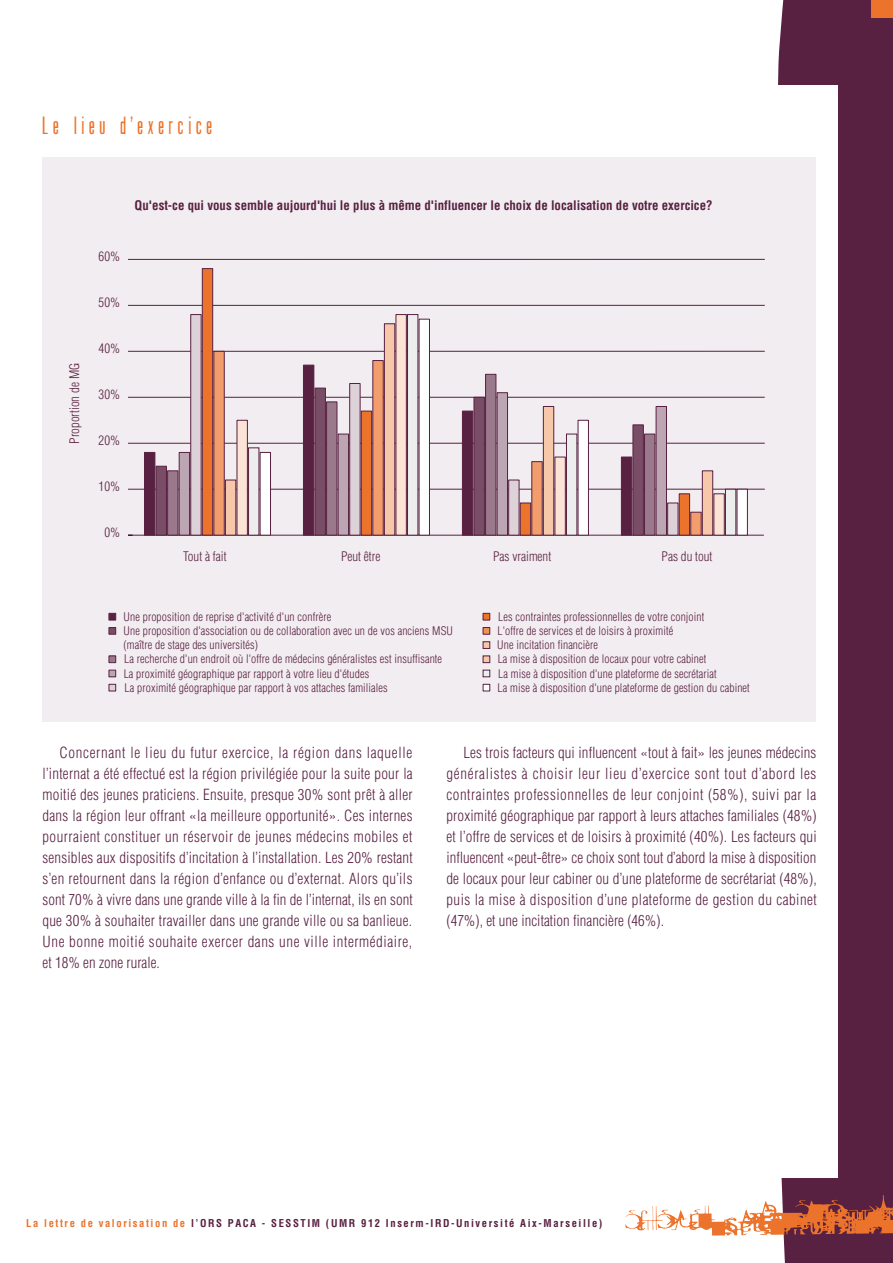
<style>
.page{position:relative;width:893px;height:1263px;background:#fff}
.page>*{position:absolute;margin:0;border:0;box-sizing:border-box;transform-origin:0 0}
.t1{font:24px "Protege";letter-spacing:.2em;color:#ec732b}
.t2{font:300 condensed 15px/21px "Helvetica";letter-spacing:.03em;color:#582041;text-align:justify}
.t3{font:700 condensed 12.9px "Helvetica";color:#582041}
.t4{font:300 condensed 12.9px "Helvetica";color:#582041}
.t5{font:300 condensed 11.55px/14.2px "Helvetica";letter-spacing:.01em;color:#582041}
.t6{font:700 condensed 10.5px "Helvetica";letter-spacing:.15em;color:#582041}
.s1{color:#7a4d67}
.s2{color:#9b798d}
.s3{color:#bca6b3}
.s4{color:#ded2d9}
.s5{color:#ec732b}
.s6{color:#f08f56}
.s7{color:#f7c7aa}
.s8{color:#eceded}
.s9{color:#fff}
</style>
<div class="page">
<div style="left:778px;top:0;width:115px;height:1263px;background:#582041"></div>
<svg style="left:625px;top:1195px;width:268px;height:41px"></svg>
<div style="left:871px;top:0;width:22px;height:18px;background:#ec732b"></div>
<div style="left:716px;top:85px;width:122px;height:1093px;background:#fff"></div>
<div style="left:43px;top:157px;width:773px;height:565px;background:#f2edf0"></div>
<div style="left:109px;top:613px;width:7px;height:7px;border:1px solid #582041"></div>
<div style="left:109px;top:627px;width:7px;height:7px;border:1px solid #582041"></div>
<div style="left:109px;top:656px;width:7px;height:7px;border:1px solid #582041"></div>
<div style="left:109px;top:670px;width:7px;height:7px;border:1px solid #582041"></div>
<div style="left:109px;top:684px;width:7px;height:7px;border:1px solid #582041"></div>
<div style="left:483px;top:613px;width:7px;height:7px;border:1px solid #582041"></div>
<div style="left:483px;top:627px;width:7px;height:7px;border:1px solid #582041"></div>
<div style="left:483px;top:641px;width:7px;height:8px;border:1px solid #582041"></div>
<div style="left:483px;top:656px;width:7px;height:7px;border:1px solid #582041"></div>
<div style="left:483px;top:684px;width:7px;height:7px;border:1px solid #582041"></div>
<hr style="left:128px;top:535px;width:636px;height:1px;background:#582041">
<hr style="left:128px;top:259px;width:637px;height:1px;background:#582041">
<hr style="left:128px;top:305px;width:637px;height:1px;background:#582041">
<hr style="left:128px;top:351px;width:637px;height:1px;background:#582041">
<hr style="left:128px;top:397px;width:637px;height:1px;background:#582041">
<hr style="left:128px;top:443px;width:637px;height:1px;background:#582041">
<hr style="left:128px;top:489px;width:637px;height:1px;background:#582041">
<div style="left:260px;top:452px;width:11px;height:83px;background:#fff;border:1px solid #582041"></div>
<div style="left:419px;top:319px;width:11px;height:216px;background:#fff;border:1px solid #582041"></div>
<div style="left:578px;top:420px;width:11px;height:115px;background:#fff;border:1px solid #582041"></div>
<div style="left:737px;top:489px;width:10px;height:46px;background:#fff"></div>
<div style="left:248px;top:448px;width:11px;height:87px;background:#eceded;border:1px solid #582041"></div>
<div style="left:407px;top:314px;width:11px;height:221px;background:#eceded;border:1px solid #582041"></div>
<div style="left:566px;top:434px;width:11px;height:101px;background:#eceded;border:1px solid #582041"></div>
<div style="left:725px;top:489px;width:11px;height:46px;background:#eceded;border:1px solid #582041"></div>
<div style="left:237px;top:420px;width:10px;height:115px;background:#fbe3d5"></div>
<div style="left:396px;top:314px;width:10px;height:221px;background:#fbe3d5"></div>
<div style="left:555px;top:457px;width:10px;height:78px;background:#fbe3d5"></div>
<div style="left:714px;top:494px;width:10px;height:41px;background:#fbe3d5"></div>
<div style="left:225px;top:480px;width:11px;height:55px;background:#f7c7aa;border:1px solid #582041"></div>
<div style="left:384px;top:324px;width:11px;height:211px;background:#f7c7aa;border:1px solid #582041"></div>
<div style="left:543px;top:406px;width:11px;height:129px;background:#f7c7aa;border:1px solid #582041"></div>
<div style="left:702px;top:471px;width:11px;height:64px;background:#f7c7aa;border:1px solid #582041"></div>
<div style="left:214px;top:351px;width:10px;height:184px;background:#f29d6b"></div>
<div style="left:373px;top:360px;width:10px;height:175px;background:#f29d6b"></div>
<div style="left:532px;top:461px;width:10px;height:74px;background:#f29d6b"></div>
<div style="left:691px;top:512px;width:10px;height:23px;background:#f29d6b"></div>
<div style="left:202px;top:268px;width:11px;height:267px;background:#ec732b;border:1px solid #582041"></div>
<div style="left:361px;top:411px;width:11px;height:124px;background:#ec732b;border:1px solid #582041"></div>
<div style="left:520px;top:503px;width:11px;height:32px;background:#ec732b;border:1px solid #582041"></div>
<div style="left:679px;top:494px;width:11px;height:41px;background:#ec732b;border:1px solid #582041"></div>
<div style="left:191px;top:314px;width:10px;height:221px;background:#ded2d9"></div>
<div style="left:350px;top:383px;width:10px;height:152px;background:#ded2d9"></div>
<div style="left:509px;top:480px;width:10px;height:55px;background:#ded2d9"></div>
<div style="left:667px;top:503px;width:11px;height:32px;background:#ded2d9;border:1px solid #582041"></div>
<div style="left:179px;top:452px;width:11px;height:83px;background:#bca6b3;border:1px solid #582041"></div>
<div style="left:338px;top:434px;width:11px;height:101px;background:#bca6b3;border:1px solid #582041"></div>
<div style="left:497px;top:393px;width:11px;height:142px;background:#bca6b3;border:1px solid #582041"></div>
<div style="left:656px;top:406px;width:11px;height:129px;background:#bca6b3;border:1px solid #582041"></div>
<div style="left:167px;top:471px;width:11px;height:64px;background:#9b798d;border:1px solid #582041"></div>
<div style="left:326px;top:402px;width:11px;height:133px;background:#9b798d;border:1px solid #582041"></div>
<div style="left:485px;top:374px;width:11px;height:161px;background:#9b798d;border:1px solid #582041"></div>
<div style="left:644px;top:434px;width:11px;height:101px;background:#9b798d;border:1px solid #582041"></div>
<div style="left:156px;top:466px;width:11px;height:69px;background:#7a4d67;border:1px solid #582041"></div>
<div style="left:315px;top:388px;width:11px;height:147px;background:#7a4d67;border:1px solid #582041"></div>
<div style="left:474px;top:397px;width:10px;height:138px;background:#7a4d67;border:1px solid #582041"></div>
<div style="left:633px;top:425px;width:10px;height:110px;background:#7a4d67;border:1px solid #582041"></div>
<div style="left:144px;top:452px;width:11px;height:83px;background:#582041"></div>
<div style="left:303px;top:365px;width:11px;height:170px;background:#582041"></div>
<div style="left:462px;top:411px;width:11px;height:124px;background:#582041"></div>
<div style="left:621px;top:457px;width:11px;height:78px;background:#582041;border:1px solid #582041"></div>
<h1 class="t1" style="left:43px;top:112px;width:171px">Le lieu d’exercice</h1>
<p class="t4" style="left:67px;top:444px;width:82px;rotate:-90deg">Proportion de MG</p>
<p class="t4" style="left:99px;top:248px;width:23px">60%</p>
<p class="t4" style="left:99px;top:294px;width:23px">50%</p>
<p class="t4" style="left:99px;top:340px;width:23px">40%</p>
<p class="t4" style="left:99px;top:386px;width:23px">30%</p>
<p class="t4" style="left:99px;top:432px;width:23px">20%</p>
<p class="t4" style="left:99px;top:478px;width:23px">10%</p>
<p class="t4" style="left:104px;top:524px;width:17px">0%</p>
<p class="t3" style="left:135px;top:197px;width:579px">Qu'est-ce qui vous semble aujourd'hui le plus à même d'influencer le choix de localisation de votre exercice?</p>
<p class="t4" style="left:183px;top:549px;width:45px">Tout à fait</p>
<p class="t4" style="left:341px;top:549px;width:41px">Peut être</p>
<p class="t4" style="left:493px;top:549px;width:60px">Pas vraiment</p>
<p class="t4" style="left:662px;top:549px;width:52px">Pas du tout</p>
<p class="t5" style="left:108px;top:609px;width:225px">■ Une proposition de reprise d'activité d'un confrère</p>
<p class="t5" style="left:124px;top:624px;width:331px;text-indent:-16px"><span class="s1">■</span> Une proposition d'association ou de collaboration avec un de vos anciens MSU (maître de stage des universités)</p>
<p class="t5" style="left:108px;top:652px;width:336px"><span class="s2">■</span> La recherche d'un endroit où l'offre de médecins généralistes est insuffisante</p>
<p class="t5" style="left:108px;top:666px;width:263px"><span class="s3">■</span> La proximité géographique par rapport à votre lieu d'études</p>
<p class="t5" style="left:108px;top:680px;width:281px"><span class="s4">■</span> La proximité géographique par rapport à vos attaches familiales</p>
<p class="t5" style="left:482px;top:609px;width:224px"><span class="s5">■</span> Les contraintes professionnelles de votre conjoint</p>
<p class="t5" style="left:482px;top:624px;width:193px"><span class="s6">■</span> L'offre de services et de loisirs à proximité</p>
<p class="t5" style="left:482px;top:638px;width:117px"><span class="s7">■</span> Une incitation financière</p>
<p class="t5" style="left:482px;top:652px;width:226px"><span class="s7">■</span> La mise à disposition de locaux pour votre cabinet</p>
<p class="t5" style="left:482px;top:666px;width:236px"><span class="s8">■</span> La mise à disposition d'une plateforme de secrétariat</p>
<p class="t5" style="left:482px;top:680px;width:269px"><span class="s9">■</span> La mise à disposition d'une plateforme de gestion du cabinet</p>
<p class="t2" style="left:43px;top:742px;width:372px;text-indent:17px">Concernant le lieu du futur exercice, la région dans laquelle l’internat a été effectué est la région privilégiée pour la suite pour la moitié des jeunes praticiens. Ensuite, presque 30% sont prêt à aller dans la région leur offrant «la meilleure opportunité». Ces internes pourraient constituer un réservoir de jeunes médecins mobiles et sensibles aux dispositifs d’incitation à l’installation. Les 20% restant s’en retournent dans la région d’enfance ou d’externat. Alors qu’ils sont 70% à vivre dans une grande ville à la fin de l’internat, ils en sont que 30% à souhaiter travailler dans une grande ville ou sa banlieue.<br>Une bonne moitié souhaite exercer dans une ville intermédiaire, et 18% en zone rurale.</p>
<p class="t2" style="left:446px;top:742px;width:372px;text-indent:17px">Les trois facteurs qui influencent «tout à fait» les jeunes médecins généralistes à choisir leur lieu d’exercice sont tout d’abord les contraintes professionnelles de leur conjoint (58%), suivi par la proximité géographique par rapport à leurs attaches familiales (48%) et l’offre de services et de loisirs à proximité (40%). Les facteurs qui influencent «peut-être» ce choix sont tout d’abord la mise à disposition de locaux pour leur cabiner ou d’une plateforme de secrétariat (48%), puis la mise à disposition d’une plateforme de gestion du cabinet (47%), et une incitation financière (46%).</p>
<p class="t6" style="left:26px;top:1216px;width:578px"><span class="s5">La lettre de valorisation de</span> l’ORS PACA - SESSTIM (UMR 912 Inserm-IRD-Université Aix-Marseille)</p>
</div>
